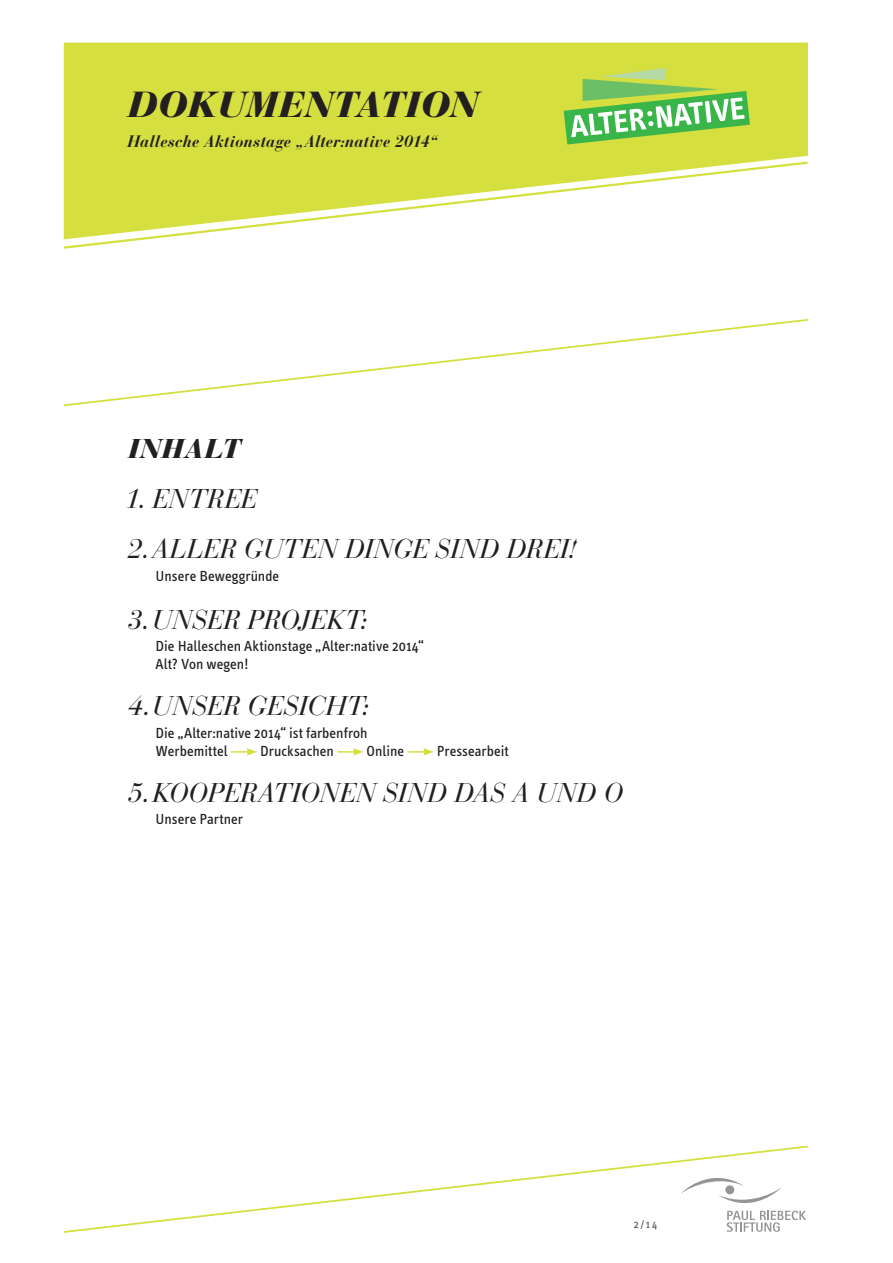
<style>
.page{position:relative;width:893px;height:1263px;background:#fff}
.page>*{position:absolute;margin:0;border:0;box-sizing:border-box;transform-origin:0 0}
.t1{font:italic 900 36px "Bauer Bodoni LT";color:#231f20}
.Überschrift{font:italic 27px "Bauer Bodoni LT";letter-spacing:.015em;color:#231f20}
.Überschrift-2{font:italic 900 27px "Bauer Bodoni LT";letter-spacing:.02em;color:#231f20}
.t2{font:italic 700 16.5px "Bauer Bodoni LT";letter-spacing:.005em;color:#231f20}
.t3{font:15px "Info Text";color:#231f20}
.t4{font:11.25px "Info Text";color:#57585a}
</style>
<div class="page">
<div style="left:64px;top:43px;width:744px;height:117px;background:#d5df3f"></div>
<svg style="left:564px;top:68px;width:186px;height:76px"></svg>
<svg style="left:63px;top:1145px;width:745px;height:88px"></svg>
<svg style="left:680px;top:1164px;width:126px;height:68px"></svg>
<svg style="left:63px;top:160px;width:745px;height:89px"></svg>
<svg style="left:231px;top:748px;width:26px;height:8px"></svg>
<svg style="left:338px;top:748px;width:25px;height:8px"></svg>
<svg style="left:408px;top:748px;width:26px;height:8px"></svg>
<svg style="left:63px;top:319px;width:745px;height:88px"></svg>
<h1 class="t1" style="left:128px;top:82px;width:352px">DOKUMENTATION</h1>
<p class="t2" style="left:128px;top:131px;width:312px">Hallesche Aktionstage „Alter:native 2014“</p>
<p class="Überschrift-2" style="left:128px;top:432px;width:114px">INHALT</p>
<p class="Überschrift" style="left:125px;top:482px;width:133px">1. ENTREE</p>
<p class="Überschrift" style="left:127px;top:533px;width:452px">2.ALLER GUTEN DINGE SIND DREI!</p>
<p class="t3" style="left:156px;top:567px;width:125px">Unsere Beweggründe</p>
<p class="Überschrift" style="left:127px;top:603px;width:242px">3.UNSER PROJEKT:</p>
<p class="t3" style="left:156px;top:638px;width:270px">Die Halleschen Aktionstage „Alter:native 2014“</p>
<p class="t3" style="left:156px;top:656px;width:95px">Alt? Von wegen!</p>
<p class="Überschrift" style="left:128px;top:690px;width:243px">4.UNSER GESICHT:</p>
<p class="t3" style="left:156px;top:724px;width:213px">Die „Alter:native 2014“ ist farbenfroh</p>
<p class="t3" style="left:156px;top:742px;width:73px">Werbemittel</p>
<p class="t3" style="left:260px;top:742px;width:75px">Drucksachen</p>
<p class="t3" style="left:367px;top:742px;width:39px">Online</p>
<p class="t3" style="left:437px;top:742px;width:73px">Pressearbeit</p>
<p class="Überschrift" style="left:128px;top:777px;width:497px">5.KOOPERATIONEN SIND DAS A UND O</p>
<p class="t3" style="left:156px;top:811px;width:89px">Unsere Partner</p>
<p class="t4" style="left:634px;top:1218px;width:25px">2/14</p>
</div>
